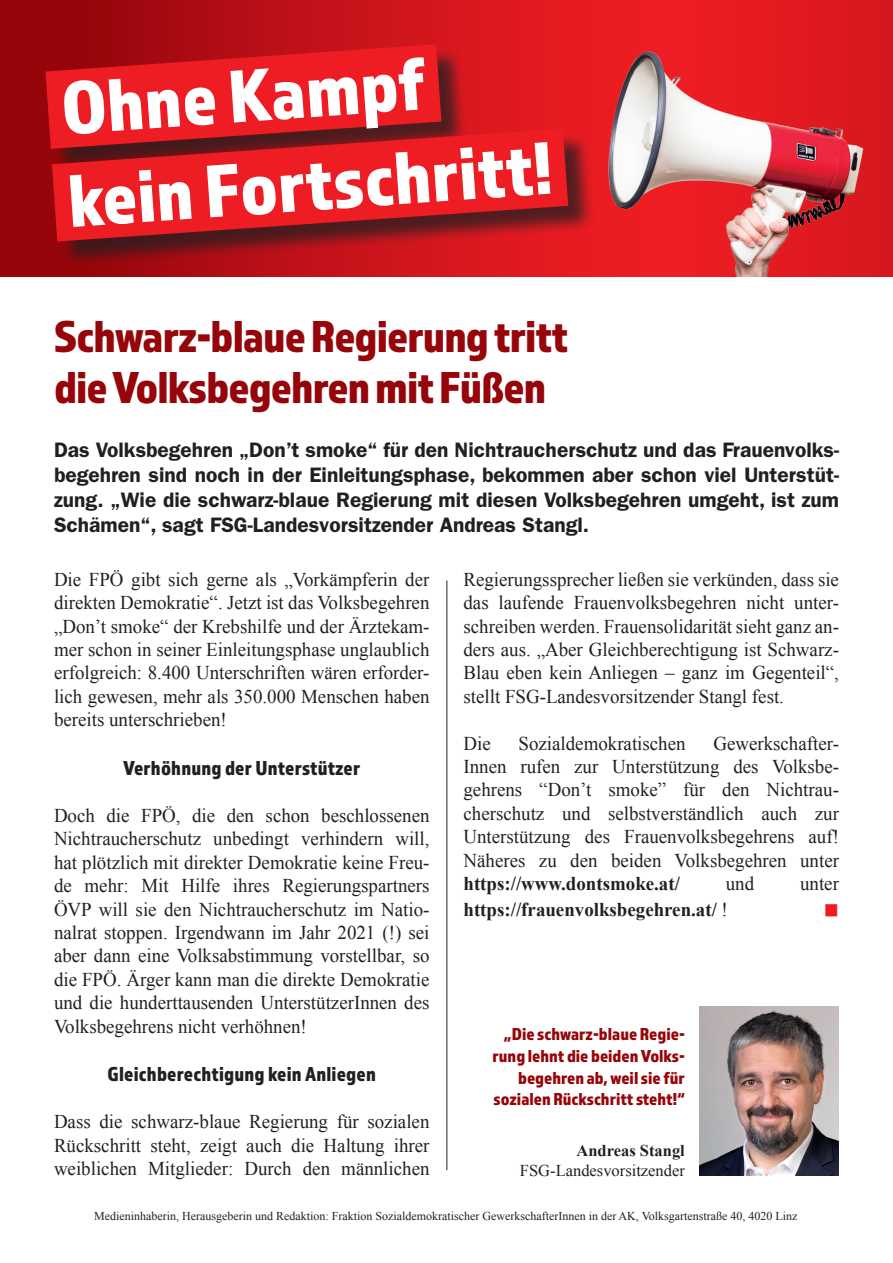
<style>
.page{position:relative;width:893px;height:1263px;background:#fff}
.page>*{position:absolute;margin:0;border:0;box-sizing:border-box;transform-origin:0 0}
.t1{font:77.4px/93px "Almaq Refined";color:#fff}
.t2{font:46.5px/51px "Almaq Refined";letter-spacing:-.02em;color:#960509}
.t3{font:600 21px/25.2px "ITC Franklin Gothic Std";color:#231f20;text-align:justify}
.t4{font:21px "Almaq Refined";letter-spacing:.01em;color:#231f20}
.t5{font:21px "Wingdings";color:#ee1d23}
.t6{font:19.5px/23.4px "Times New Roman";color:#231f20;text-align:justify}
.t7{font:700 19.5px "Times New Roman";color:#231f20}
.t8{font:18px/21.6px "Almaq Refined";color:#960509;text-align:right}
.t9{font:16.5px "Times New Roman";color:#231f20}
.t10{font:700 16.5px "Times New Roman";color:#231f20}
.t11{font:12px "Times New Roman";color:#231f20}
.s1{font-weight:400}
</style>
<div class="page">
<svg style="left:521px;top:0;width:372px;height:37px;background:#e51a21"></svg>
<svg style="left:0;top:0;width:521px;height:85px;background:#c21118"></svg>
<svg style="left:0;top:85px;width:648px;height:192px;background:#c5171d"></svg>
<img style="left:492px;top:37px;width:401px;height:239px">
<hr style="left:446px;top:580px;width:1px;height:590px;background:#231f20">
<img style="left:700px;top:1007px;width:138px;height:168px">
<h1 class="t1" style="left:58px;top:60px;width:487px;rotate:-4deg">Ohne Kampf kein Fortschritt!</h1>
<h2 class="t2" style="left:54px;top:309px;width:516px">Schwarz-blaue Regierung tritt die Volksbegehren mit Füßen</h2>
<p class="t3" style="left:54px;top:437px;width:787px">Das Volksbegehren „Don’t smoke“ für den Nichtraucherschutz und das Frauenvolks&shy;begehren sind noch in der Einleitungsphase, bekommen aber schon viel Unterstüt&shy;zung. „Wie die schwarz-blaue Regierung mit diesen Volksbegehren umgeht, ist zum Schämen“, sagt FSG-Landesvorsitzender Andreas Stangl.</p>
<p class="t6" style="left:54px;top:567px;width:377px">Die FPÖ gibt sich gerne als „Vorkämpferin der direkten Demokratie“. Jetzt ist das Volksbegehren „Don’t smoke“ der Krebshilfe und der Ärztekam&shy;mer schon in seiner Einleitungsphase unglaublich erfolgreich: 8.400 Unterschriften wären erforder&shy;lich gewesen, mehr als 350.000 Menschen haben bereits unterschrieben!</p>
<p class="t4" style="left:123px;top:755px;width:239px">Verhöhnung der Unterstützer</p>
<p class="t6" style="left:54px;top:803px;width:377px">Doch die FPÖ, die den schon beschlossenen Nichtraucherschutz unbedingt verhindern will, hat plötzlich mit direkter Demokratie keine Freu&shy;de mehr: Mit Hilfe ihres Regierungspartners ÖVP will sie den Nichtraucherschutz im Natio&shy;nalrat stoppen. Irgendwann im Jahr 2021 (!) sei aber dann eine Volksabstimmung vorstellbar, so die FPÖ. Ärger kann man die direkte Demokratie und die hunderttausenden UnterstützerInnen des Volksbegehrens nicht verhöhnen!</p>
<p class="t4" style="left:108px;top:1062px;width:270px">Gleichberechtigung kein Anliegen</p>
<p class="t6" style="left:54px;top:1110px;width:377px">Dass die schwarz-blaue Regierung für sozialen Rückschritt steht, zeigt auch die Haltung ihrer weiblichen Mitglieder: Durch den männlichen</p>
<p class="t6" style="left:463px;top:567px;width:377px">Regierungssprecher ließen sie verkünden, dass sie das laufende Frauenvolksbegehren nicht unter&shy;schreiben werden. Frauensolidarität sieht ganz an&shy;ders aus. „Aber Gleichberechtigung ist Schwarz-Blau eben kein Anliegen – ganz im Gegenteil“, stellt FSG-Landesvorsitzender Stangl fest.</p>
<p class="t6" style="left:463px;top:731px;width:29px">Die</p>
<p class="t6" style="left:519px;top:731px;width:169px">Sozialdemokratischen</p>
<p class="t6" style="left:463px;top:731px;width:377px;text-indent:250px">Gewerkschafter-Innen rufen zur Unterstützung des Volksbe&shy;gehrens “Don’t smoke” für den Nichtrau&shy;cherschutz und selbstverständlich auch zur Unterstützung des Frauenvolksbegehrens auf!<br>Näheres zu den beiden Volksbegehren unter</p>
<p class="t7" style="left:463px;top:870px;width:218px">https://www.dontsmoke.at/</p>
<p class="t6" style="left:726px;top:871px;width:30px">und</p>
<p class="t6" style="left:800px;top:871px;width:40px">unter</p>
<p class="t7" style="left:463px;top:895px;width:266px">https://frauenvolksbegehren.at/ <span class="s1">!</span></p>
<p class="t5" style="left:824px;top:899px;width:17px">■</p>
<p class="t8" style="left:493px;top:1023px;width:194px">„Die schwarz-blaue Regie&shy;rung lehnt die beiden Volks&shy;begehren ab, weil sie für sozialen Rückschritt steht!“</p>
<p class="t10" style="left:576px;top:1139px;width:110px">Andreas Stangl</p>
<p class="t9" style="left:520px;top:1159px;width:166px">FSG-Landesvorsitzender</p>
<p class="t11" style="left:94px;top:1208px;width:705px">Medieninhaberin, Herausgeberin und Redaktion: Fraktion Sozialdemokratischer GewerkschafterInnen in der AK, Volksgartenstraße 40, 4020 Linz</p>
</div>
